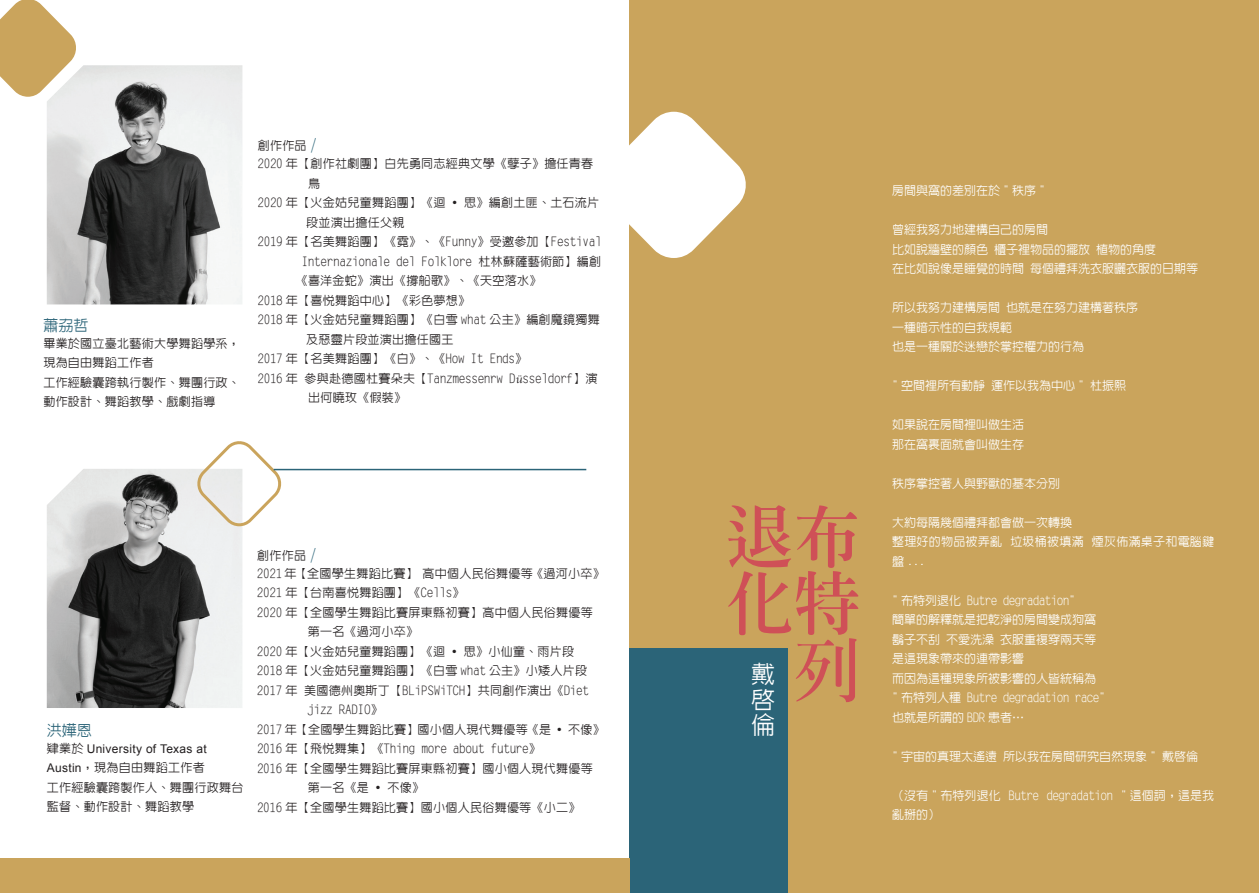
<style>
.page{position:relative;width:1259px;height:893px;background:#fff}
.page>*{position:absolute;margin:0;border:0;box-sizing:border-box;transform-origin:0 0}
.t1{font:67.5px/66.9px "Inn Ming Extra";color:#cf5057;text-align:right}
.t2{font:24px/25.2px "New Gothic Meduim";color:#fff;text-align:justify}
.t3{font:15px "New Gothic Meduim";color:#2b6478}
.t4{font:12px/19.5px "New Gothic Meduim";letter-spacing:.025em;color:#231f20}
.t5{font:12px/19.5px "New Gothic Meduim";color:#fff}
.t6{font:12px/19.5px "New Gothic Meduim";letter-spacing:.02em;color:#fff}
.t7{font:12px "Arial";letter-spacing:.025em;color:#231f20}
.s1{font-size:15px;color:#2b6478}
.s2{font-family:"Apple Chancery"}
.s3{font-family:"New Gothic Meduim"}
.s4{font-family:"Arial"}
</style>
<div class="page">
<div style="left:629px;top:0;width:630px;height:893px;background:#caa45c"></div>
<div style="left:629px;top:648px;width:159px;height:245px;background:#2b6478"></div>
<img style="left:47px;top:65px;width:195px;height:239px">
<div style="left:0;top:859px;width:629px;height:34px;background:#caa45c"></div>
<img style="left:47px;top:469px;width:195px;height:239px">
<svg style="left:0;top:0;width:78px;height:97px"></svg>
<svg style="left:193px;top:441px;width:92px;height:87px"></svg>
<svg style="left:629px;top:112px;width:117px;height:146px"></svg>
<hr style="left:274px;top:469px;width:312px;height:1px;background:#2b6478">
<p class="t3" style="left:43px;top:318px;width:46px">蕭劦哲</p>
<p class="t4" style="left:43px;top:334px;width:198px">畢業於國立臺北藝術大學舞蹈學系，現為自由舞蹈工作者<br>工作經驗囊跨執行製作、舞團行政、動作設計、舞蹈教學、戲劇指導</p>
<p class="t4" style="left:258px;top:137px;width:337px;line-height:18px">創作作品 <span class="s1">/<br></span>2020 年【創作社劇團】白先勇同志經典文學《孽子》擔任青春</p>
<p class="t4" style="left:308px;top:173px;width:13px">鳥</p>
<p class="t4" style="left:258px;top:193px;width:343px">2020 年【火金姑兒童舞蹈團】《迴 ˙ 思》編創土匪、土石流片</p>
<p class="t4" style="left:306px;top:212px;width:100px">段並演出擔任父親</p>
<p class="t4" style="left:258px;top:232px;width:345px">2019 年【名美舞蹈團】《霓》、《Funny》受邀參加【Festival</p>
<p class="t4" style="left:302px;top:251px;width:301px">Internazionale del Folklore 杜林蘇薩藝術節】編創</p>
<p class="t4" style="left:296px;top:271px;width:247px">《喜洋金蛇》演出《撐船歌》、《天空落水》</p>
<p class="t4" style="left:258px;top:290px;width:214px">2018 年【喜悅舞蹈中心】《彩色夢想》</p>
<p class="t4" style="left:258px;top:310px;width:343px">2018 年【火金姑兒童舞蹈團】《白雪 what 公主》編創魔鏡獨舞</p>
<p class="t4" style="left:306px;top:329px;width:149px">及惡靈片段並演出擔任國王</p>
<p class="t4" style="left:258px;top:349px;width:271px">2017 年【名美舞蹈團】《白》、《How It Ends》</p>
<p class="t4" style="left:258px;top:368px;width:341px">2016 年 參與赴德國杜賽朵夫【Tanzmessenrw D<span class="s2">ü</span>sseldorf】演</p>
<p class="t4" style="left:308px;top:388px;width:100px">出何曉玫《假裝》</p>
<p class="t3" style="left:47px;top:723px;width:46px">洪嬅恩</p>
<p class="t7" style="left:47px;top:741px;width:162px"><span class="s3">肄業於</span> University of Texas at</p>
<p class="t4" style="left:47px;top:758px;width:198px"><span class="s4">Austin</span>，現為自由舞蹈工作者<br>工作經驗囊跨製作人、舞團行政舞台監督、動作設計、舞蹈教學</p>
<p class="t4" style="left:257px;top:546px;width:349px;line-height:18px">創作作品 <span class="s1">/<br></span>2021 年【全國學生舞蹈比賽】 高中個人民俗舞優等《過河小卒》</p>
<p class="t4" style="left:257px;top:583px;width:208px">2021 年【台南喜悅舞蹈團】《Cells》</p>
<p class="t4" style="left:257px;top:602px;width:337px">2020 年【全國學生舞蹈比賽屏東縣初賽】高中個人民俗舞優等</p>
<p class="t4" style="left:308px;top:622px;width:112px">第一名《過河小卒》</p>
<p class="t4" style="left:257px;top:641px;width:318px">2020 年【火金姑兒童舞蹈團】《迴 ˙ 思》小仙童、雨片段</p>
<p class="t4" style="left:257px;top:661px;width:331px">2018 年【火金姑兒童舞蹈團】《白雪 what 公主》小矮人片段</p>
<p class="t4" style="left:257px;top:680px;width:333px">2017 年 美國德州奧斯丁【BLiPSWiTCH】共同創作演出《Diet</p>
<p class="t4" style="left:308px;top:700px;width:76px">jizz RADIO》</p>
<p class="t4" style="left:257px;top:719px;width:349px">2017 年【全國學生舞蹈比賽】國小個人現代舞優等《是 ˙ 不像》</p>
<p class="t4" style="left:257px;top:739px;width:285px">2016 年【飛悅舞集】《Thing more about future》</p>
<p class="t4" style="left:257px;top:758px;width:337px">2016 年【全國學生舞蹈比賽屏東縣初賽】國小個人現代舞優等</p>
<p class="t4" style="left:308px;top:778px;width:118px">第一名《是 ˙ 不像》</p>
<p class="t4" style="left:257px;top:797px;width:325px">2016 年【全國學生舞蹈比賽】國小個人民俗舞優等《小二》</p>
<h1 class="t1" style="left:726px;top:502px;width:134px">退布化特列</h1>
<h2 class="t2" style="left:751px;top:662px;width:25px">戴啟倫</h2>
<p class="t5" style="left:892px;top:181px;width:154px">房間與窩的差別在於 " 秩序 "</p>
<p class="t5" style="left:892px;top:220px;width:307px">曾經我努力地建構自己的房間<br>比如說牆壁的顏色 櫃子裡物品的擺放 植物的角度<br>在比如說像是睡覺的時間 每個禮拜洗衣服曬衣服的日期等</p>
<p class="t5" style="left:892px;top:298px;width:247px">所以我努力建構房間 也就是在努力建構著秩序一種暗示性的自我規範<br>也是一種關於迷戀於掌控權力的行為</p>
<p class="t5" style="left:892px;top:376px;width:235px">" 空間裡所有動靜 運作以我為中心 " 杜振熙</p>
<p class="t5" style="left:892px;top:415px;width:133px">如果說在房間裡叫做生活那在窩裏面就會叫做生存</p>
<p class="t5" style="left:892px;top:474px;width:169px">秩序掌控著人與野獸的基本分別</p>
<p class="t6" style="left:892px;top:513px;width:324px">大約每隔幾個禮拜都會做一次轉換<br>整理好的物品被弄亂 垃圾桶被填滿 煙灰佈滿桌子和電腦鍵盤 ...</p>
<p class="t5" style="left:892px;top:591px;width:214px">" 布特列退化 Butre degradation"<br>簡單的解釋就是把乾淨的房間變成狗窩鬍子不刮 不愛洗澡 衣服重複穿兩天等是這現象帶來的連帶影響<br>而因為這種現象所被影響的人皆統稱為" 布特列人種 Butre degradation race"也就是所謂的 BDR 患者…</p>
<p class="t5" style="left:892px;top:747px;width:307px">" 宇宙的真理太遙遠 所以我在房間研究自然現象 " 戴啟倫</p>
<p class="t5" style="left:892px;top:786px;width:324px">（沒有 " 布特列退化 Butre degradation " 這個詞，這是我亂掰的）</p>
</div>
